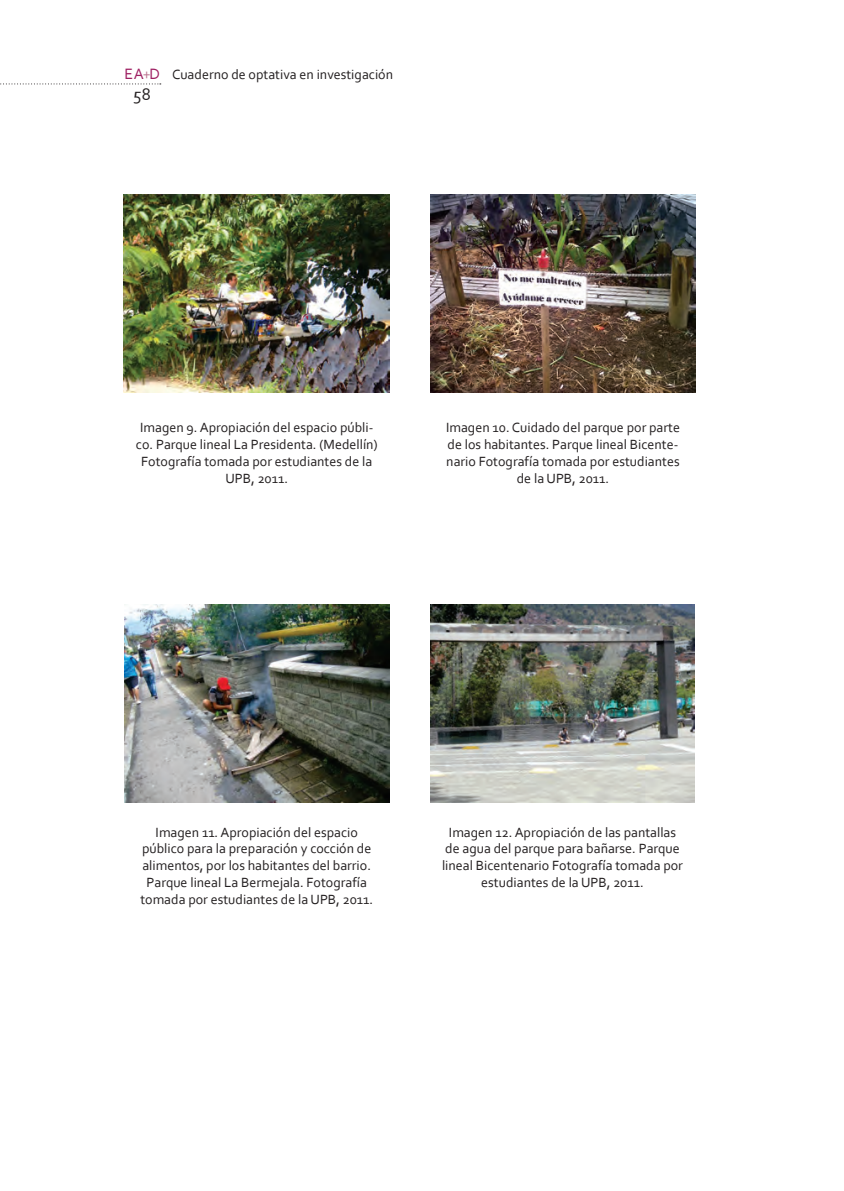
<style>
.page{position:relative;width:844px;height:1191px;background:#fff}
.page>*{position:absolute;margin:0;border:0;box-sizing:border-box;transform-origin:0 0}
.t1{font:17.5px "Corbel";color:#231f20}
.t2{font:15.75px "Corbel";color:#9e1f62}
._09_Pie_de_Foto{font:14px/16.8px "Corbel";color:#231f20;text-align:center}
.s1{color:#bd7691}
</style>
<div class="page">
<svg style="left:0;top:83px;width:161px;height:1px"></svg>
<img style="left:124px;top:194px;width:265px;height:199px">
<img style="left:430px;top:194px;width:265px;height:199px">
<img style="left:125px;top:604px;width:264px;height:198px">
<img style="left:430px;top:604px;width:264px;height:198px">
<p class="t2" style="left:124px;top:64px;width:37px">EA<span class="s1">+</span>D</p>
<p class="t1" style="left:133px;top:83px;width:19px">58</p>
<p class="_09_Pie_de_Foto" style="left:172px;top:66px;width:222px">Cuaderno de optativa en investigación</p>
<p class="_09_Pie_de_Foto" style="left:136px;top:419px;width:243px">Imagen 9. Apropiación del espacio públi&shy;co. Parque lineal La Presidenta. (Medellín)<br>Fotografía tomada por estudiantes de la UPB, 2011.</p>
<p class="_09_Pie_de_Foto" style="left:446px;top:419px;width:235px">Imagen 10. Cuidado del parque por parte de los habitantes. Parque lineal Bicente&shy;nario Fotografía tomada por estudiantes de la UPB, 2011.</p>
<p class="_09_Pie_de_Foto" style="left:140px;top:823px;width:234px">Imagen 11. Apropiación del espacio público para la preparación y cocción de alimentos, por los habitantes del barrio.<br>Parque lineal La Bermejala. Fotografía tomada por estudiantes de la UPB, 2011.</p>
<p class="_09_Pie_de_Foto" style="left:442px;top:823px;width:242px">Imagen 12. Apropiación de las pantallas de agua del parque para bañarse. Parque lineal Bicentenario Fotografía tomada por estudiantes de la UPB, 2011.</p>
</div>
